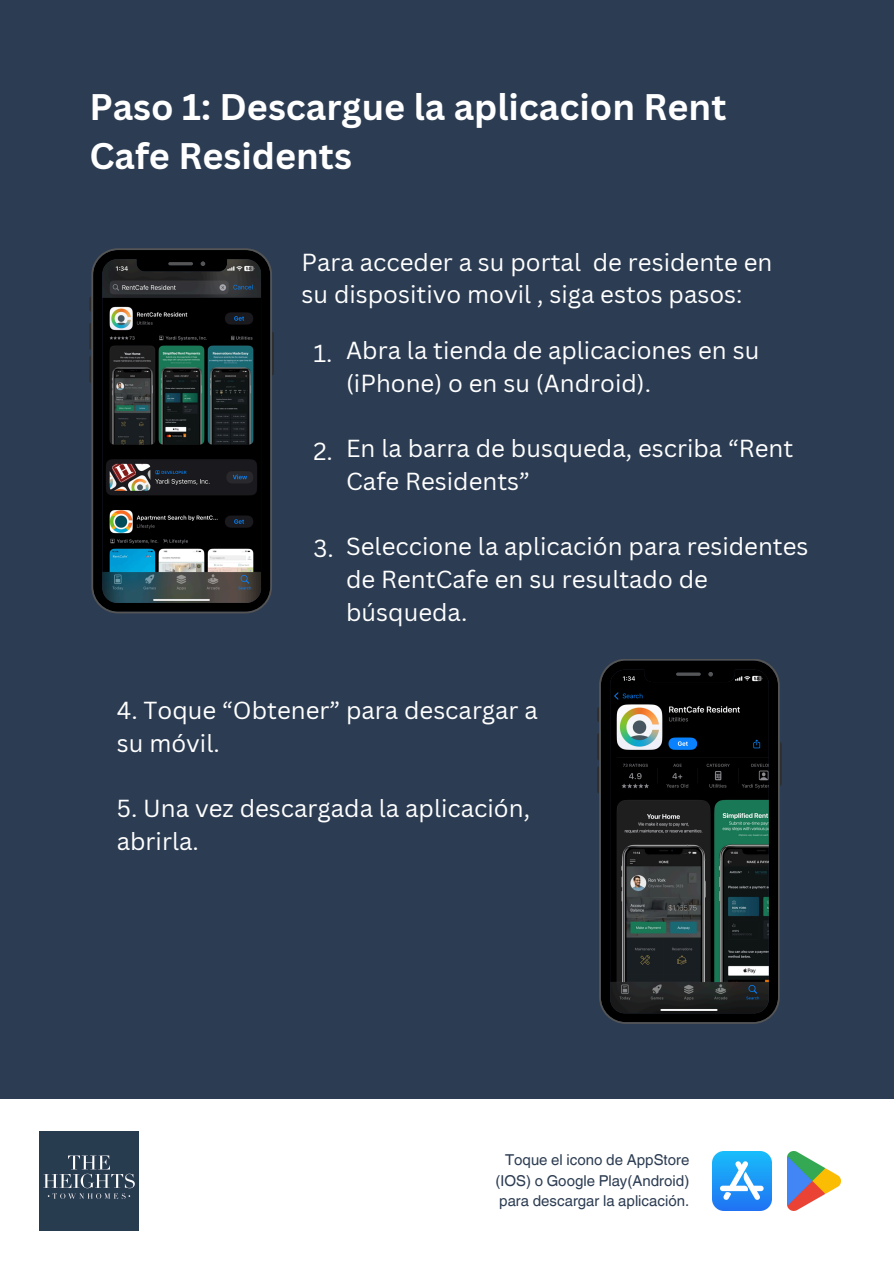
<style>
.page{position:relative;width:894px;height:1264px;background:#fff}
.page>*{position:absolute;margin:0;border:0;box-sizing:border-box;transform-origin:0 0}
.t1{font:700 36px/49.5px "Canva Sans";color:#fff}
.t2{font:24px/32.7px "Canva Sans";color:#fff}
.t3{font:15px/20.2px "Helvetica World";color:#2c3c52;text-align:justify}
</style>
<div class="page">
<div style="left:0;top:0;width:893px;height:1263px;background:#2c3c52"></div>
<div style="left:0;top:1098px;width:893px;height:165px;background:#fff"></div>
<svg style="left:597px;top:707px;width:2px;height:15px"></svg>
<svg style="left:597px;top:733px;width:2px;height:27px"></svg>
<svg style="left:597px;top:766px;width:2px;height:27px"></svg>
<svg style="left:779px;top:742px;width:2px;height:43px"></svg>
<svg style="left:599px;top:659px;width:180px;height:364px;background:#1f2726"></svg>
<svg style="left:89px;top:297px;width:2px;height:14px"></svg>
<svg style="left:89px;top:323px;width:2px;height:27px"></svg>
<svg style="left:89px;top:356px;width:2px;height:27px"></svg>
<svg style="left:272px;top:332px;width:2px;height:43px"></svg>
<svg style="left:91px;top:248px;width:181px;height:365px;background:#232c2d"></svg>
<img style="left:40px;top:1131px;width:99px;height:99px">
<img style="left:712px;top:1151px;width:59px;height:59px">
<img style="left:787px;top:1151px;width:53px;height:59px">
<h2 class="t1" style="left:89px;top:81px;width:638px">Paso 1: Descargue la aplicacion Rent<br>Cafe Residents</h2>
<h2 class="t2" style="left:301px;top:245px;width:472px">Para acceder a su portal de residente en su dispositivo movil , siga estos pasos:</h2>
<h2 class="t2" style="left:313px;top:336px;width:21px">1.</h2>
<h2 class="t2" style="left:346px;top:334px;width:414px">Abra la tienda de aplicaciones en su (iPhone) o en su (Android).</h2>
<h2 class="t2" style="left:313px;top:434px;width:21px">2.</h2>
<h2 class="t2" style="left:346px;top:431px;width:448px">En la barra de busqueda, escriba “Rent<br>Cafe Residents”</h2>
<p class="t2" style="left:313px;top:532px;width:22px">3.</p>
<p class="t2" style="left:346px;top:529px;width:463px">Seleccione la aplicación para residentes de RentCafe en su resultado de búsqueda.</p>
<h2 class="t2" style="left:117px;top:693px;width:422px">4. Toque “Obtener” para descargar a su móvil.</h2>
<h2 class="t2" style="left:117px;top:791px;width:414px">5. Una vez descargada la aplicación, abrirla.</h2>
<p class="t3" style="left:495px;top:1149px;width:195px;text-indent:9px">Toque el icono de AppStore (IOS) o Google Play(Android) para descargar la aplicación.</p>
</div>
